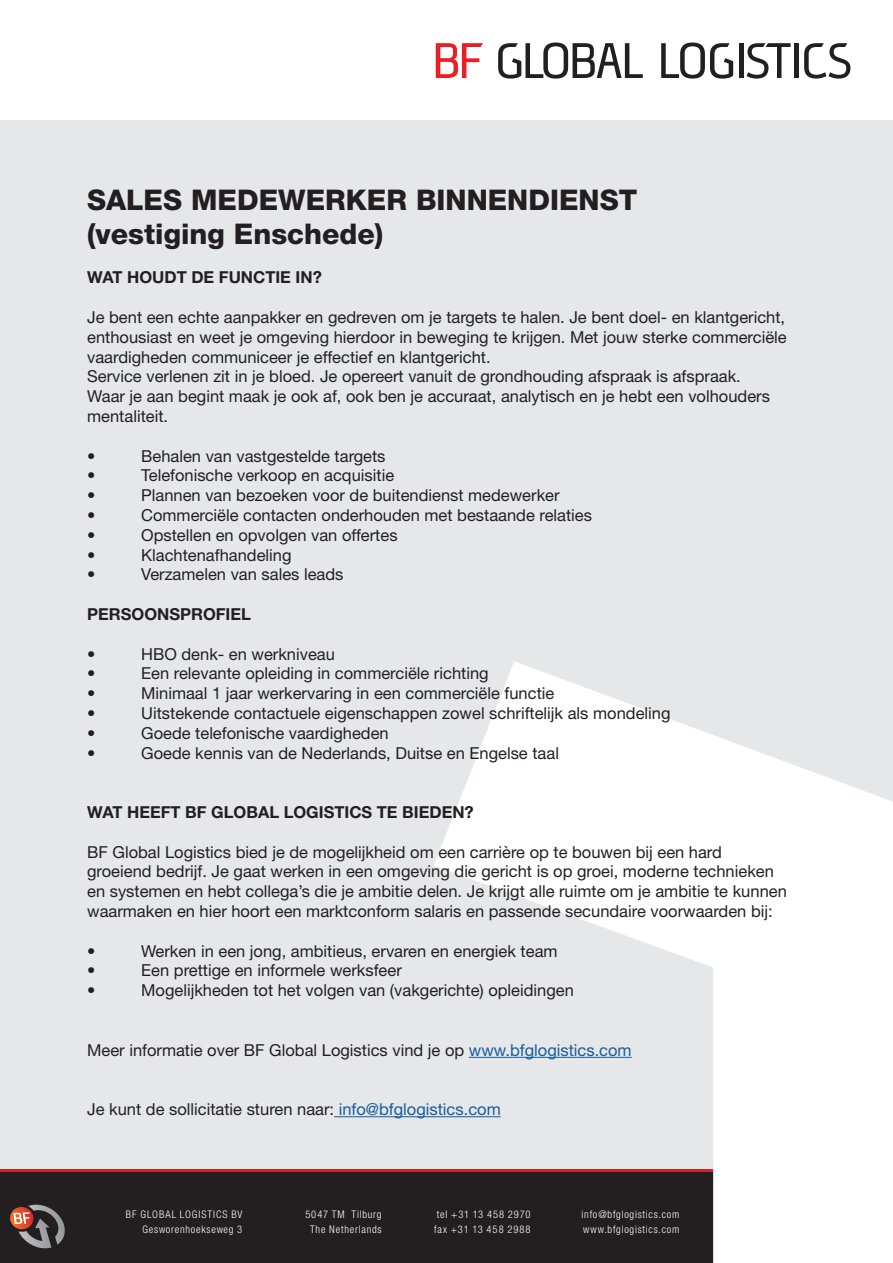
<style>
.page{position:relative;width:893px;height:1263px;background:#fff}
.page>*{position:absolute;margin:0;border:0;box-sizing:border-box;transform-origin:0 0}
.t1{font:800 28.5px/34.2px "Helvetica Neue LT Std";color:#231f20}
.t2{font:16.5px/19.8px "Helvetica Neue LT Std";color:#231f20}
.t3{font:700 16.5px "Helvetica Neue LT Std";color:#231f20}
.t4{font:300 condensed 10.5px/15px "Helvetica Neue LT Std";letter-spacing:.075em;color:#fff}
.s1{color:#175d9e}
</style>
<div class="page">
<div style="left:0;top:120px;width:893px;height:1071px;background:#e6e7e9"></div>
<div style="left:0;top:1170px;width:719px;height:93px;background:#231f20"></div>
<hr style="left:0;top:1169px;width:715px;height:2px;background:#d1232a">
<svg style="left:434px;top:661px;width:459px;height:602px;fill:#fff"></svg>
<svg style="left:10px;top:1205px;width:55px;height:43px"></svg>
<hr style="left:469px;top:1057px;width:163px;height:1px;background:#175d9e">
<hr style="left:334px;top:1116px;width:167px;height:1px;background:#175d9e">
<svg style="left:436px;top:43px;width:47px;height:35px"></svg>
<svg style="left:498px;top:43px;width:145px;height:36px"></svg>
<svg style="left:661px;top:43px;width:72px;height:36px"></svg>
<hr style="left:739px;top:43px;width:4px;height:35px;background:#231f20">
<svg style="left:747px;top:43px;width:44px;height:36px"></svg>
<hr style="left:794px;top:43px;width:4px;height:35px;background:#231f20">
<svg style="left:804px;top:43px;width:46px;height:36px"></svg>
<h1 class="t1" style="left:87px;top:182px;width:551px">SALES MEDEWERKER BINNENDIENST (vestiging Enschede)</h1>
<p class="t3" style="left:87px;top:267px;width:236px">WAT HOUDT DE FUNCTIE IN?</p>
<p class="t2" style="left:87px;top:307px;width:701px">Je bent een echte aanpakker en gedreven om je targets te halen. Je bent doel- en klantgericht, enthousiast en weet je omgeving hierdoor in beweging te krijgen. Met jouw sterke commerciële vaardigheden communiceer je effectief en klantgericht.<br>Service verlenen zit in je bloed. Je opereert vanuit de grondhouding afspraak is afspraak.<br>Waar je aan begint maak je ook af, ook ben je accuraat, analytisch en je hebt een volhouders mentaliteit.</p>
<p class="t2" style="left:87px;top:446px;width:10px">•</p>
<p class="t2" style="left:141px;top:446px;width:246px">Behalen van vastgestelde targets</p>
<p class="t2" style="left:87px;top:465px;width:10px">•</p>
<p class="t2" style="left:141px;top:465px;width:255px">Telefonische verkoop en acquisitie</p>
<p class="t2" style="left:87px;top:485px;width:10px">•</p>
<p class="t2" style="left:141px;top:485px;width:420px">Plannen van bezoeken voor de buitendienst medewerker</p>
<p class="t2" style="left:87px;top:505px;width:10px">•</p>
<p class="t2" style="left:141px;top:505px;width:452px">Commerciële contacten onderhouden met bestaande relaties</p>
<p class="t2" style="left:87px;top:525px;width:10px">•</p>
<p class="t2" style="left:141px;top:525px;width:258px">Opstellen en opvolgen van offertes</p>
<p class="t2" style="left:87px;top:545px;width:10px">•</p>
<p class="t2" style="left:141px;top:545px;width:152px">Klachtenafhandeling</p>
<p class="t2" style="left:87px;top:564px;width:10px">•</p>
<p class="t2" style="left:141px;top:564px;width:204px">Verzamelen van sales leads</p>
<p class="t3" style="left:87px;top:604px;width:165px">PERSOONSPROFIEL</p>
<p class="t2" style="left:87px;top:644px;width:10px">•</p>
<p class="t2" style="left:141px;top:644px;width:195px">HBO denk- en werkniveau</p>
<p class="t2" style="left:87px;top:663px;width:10px">•</p>
<p class="t2" style="left:141px;top:663px;width:349px">Een relevante opleiding in commerciële richting</p>
<p class="t2" style="left:87px;top:683px;width:10px">•</p>
<p class="t2" style="left:141px;top:683px;width:415px">Minimaal 1 jaar werkervaring in een commerciële functie</p>
<p class="t2" style="left:87px;top:703px;width:10px">•</p>
<p class="t2" style="left:141px;top:703px;width:531px">Uitstekende contactuele eigenschappen zowel schriftelijk als mondeling</p>
<p class="t2" style="left:87px;top:723px;width:10px">•</p>
<p class="t2" style="left:141px;top:723px;width:249px">Goede telefonische vaardigheden</p>
<p class="t2" style="left:87px;top:743px;width:10px">•</p>
<p class="t2" style="left:141px;top:743px;width:419px">Goede kennis van de Nederlands, Duitse en Engelse taal</p>
<p class="t3" style="left:87px;top:802px;width:388px">WAT HEEFT BF GLOBAL LOGISTICS TE BIEDEN?</p>
<p class="t2" style="left:87px;top:842px;width:701px">BF Global Logistics bied je de mogelijkheid om een carrière op te bouwen bij een hard groeiend bedrijf. Je gaat werken in een omgeving die gericht is op groei, moderne technieken en systemen en hebt collega’s die je ambitie delen. Je krijgt alle ruimte om je ambitie te kunnen waarmaken en hier hoort een marktconform salaris en passende secundaire voorwaarden bij:</p>
<p class="t2" style="left:87px;top:941px;width:10px">•</p>
<p class="t2" style="left:141px;top:941px;width:418px">Werken in een jong, ambitieus, ervaren en energiek team</p>
<p class="t2" style="left:87px;top:960px;width:10px">•</p>
<p class="t2" style="left:141px;top:960px;width:262px">Een prettige en informele werksfeer</p>
<p class="t2" style="left:87px;top:980px;width:10px">•</p>
<p class="t2" style="left:141px;top:980px;width:434px">Mogelijkheden tot het volgen van (vakgerichte) opleidingen</p>
<p class="t2" style="left:87px;top:1040px;width:546px">Meer informatie over BF Global Logistics vind je op <span class="s1">www.bfglogistics.com</span></p>
<p class="t2" style="left:87px;top:1099px;width:415px">Je kunt de sollicitatie sturen naar: <span class="s1">info@bfglogistics.com</span></p>
<p class="t4" style="left:126px;top:1207px;width:118px;text-align:right">BF GLOBAL LOGISTICS BV<br>Gesworenhoekseweg 3</p>
<p class="t4" style="left:582px;top:1207px;width:99px">info@bfglogistics.com www.bfglogistics.com</p>
<p class="t4" style="left:305px;top:1207px;width:78px;text-align:center">5047 TM Tilburg<br>The Netherlands</p>
<p class="t4" style="left:434px;top:1207px;width:98px">tel +31 13 458 2970 fax +31 13 458 2988</p>
</div>
